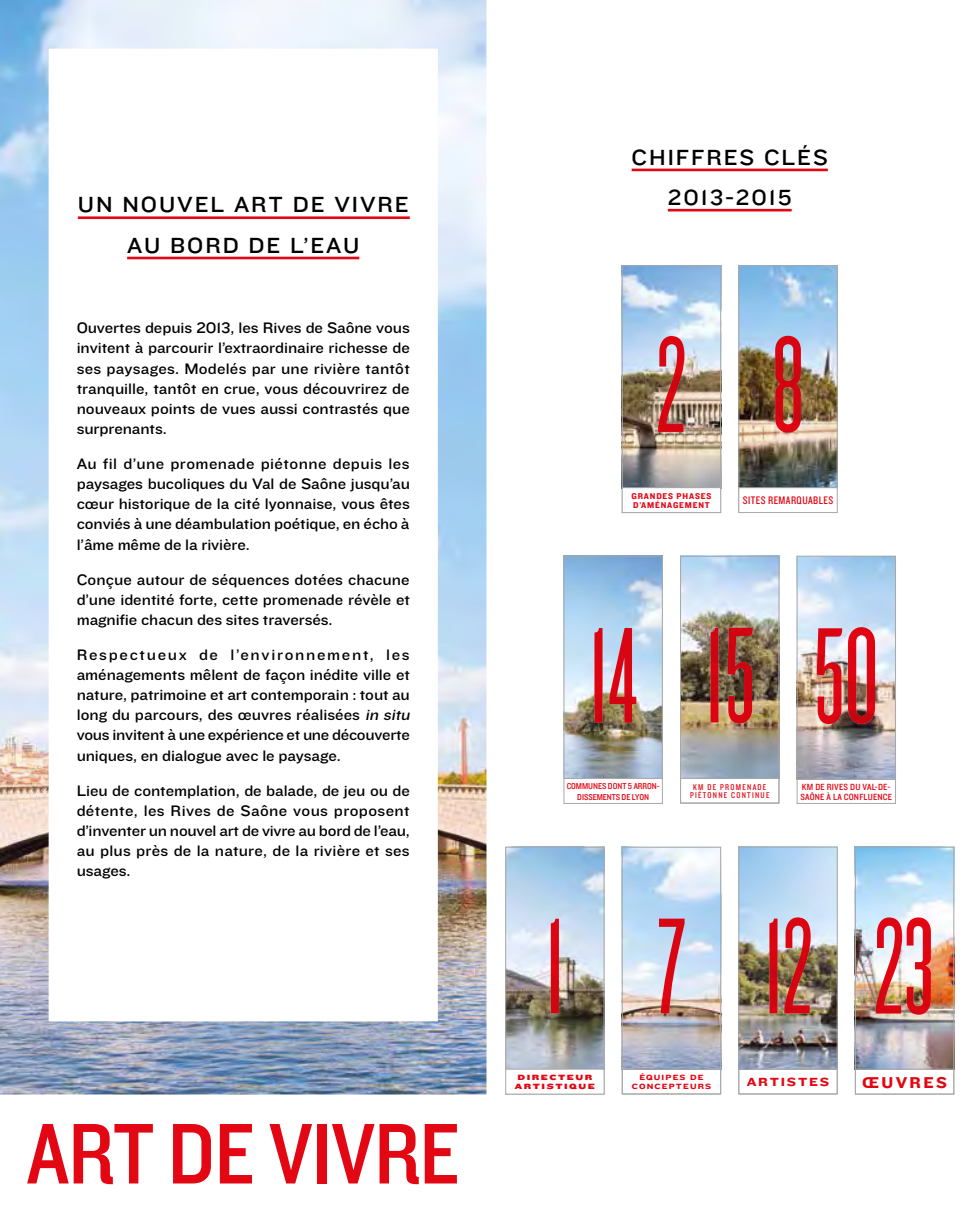
<style>
.page{position:relative;width:973px;height:1216px;background:#fff}
.page>*{position:absolute;margin:0;border:0;box-sizing:border-box;transform-origin:0 0}
.t1{font:142.45px "Knockout HTF26 Junior Flyweight";color:#e30613}
.t2{font:142.28px "Knockout HTF26 Junior Flyweight";color:#e30613}
.t3{font:89.25px "Knockout HTF30 Junior Welterwt";letter-spacing:-.015em;color:#e30613}
.t4{font:22.75px/40.2px "Knockout HTF32 Junior Cruiserwt";letter-spacing:.085em;color:#000;text-align:center}
.t5{font:16.28px "Knockout HTF52 Cruiserweight";letter-spacing:.145em;color:#e30613}
.t6{font:15.75px/20.1px "Knockout HTF32 Junior Cruiserwt";letter-spacing:-.005em;color:#000;text-align:justify}
.t7{font:12.25px "Knockout HTF53 Heviweight";letter-spacing:.145em;color:#e30613}
.t8{font:11.38px "Knockout HTF29 Junior Liteweight";letter-spacing:.035em;color:#e30613}
.t9{font:9.28px/9.5px "Knockout HTF30 Junior Welterwt";letter-spacing:.02em;color:#e30613}
.t10{font:8.92px/10.8px "Knockout HTF30 Junior Welterwt";letter-spacing:-.005em;color:#e30613;text-align:center}
.t11{font:8.75px/8.8px "Knockout HTF29 Junior Liteweight";letter-spacing:.145em;color:#e30613;text-align:center}
.t12{font:8.75px/8.8px "Knockout HTF51 Middleweight";letter-spacing:.095em;color:#e30613}
.t13{font:7.88px/8.8px "Knockout HTF53 Heviweight";letter-spacing:.145em;color:#e30613;text-align:center}
.t14{font:7.88px/8.8px "Knockout HTF74 Full Sumo";letter-spacing:.195em;color:#e30613;text-align:center}
.s1{font-style:italic}
.s2{font-size:142.1px}
.s3{font-size:142.62px}
</style>
<div class="page">
<img style="left:740px;top:267px;width:95px;height:220px">
<div style="left:738px;top:265px;width:99px;height:247px;border:1px solid #a8a8a7"></div>
<div style="left:738px;top:487px;width:99px;height:25px;background:#fff"></div>
<div style="left:738px;top:487px;width:99px;height:26px;border:1px solid #a8a8a7"></div>
<img style="left:623px;top:267px;width:96px;height:220px">
<div style="left:621px;top:265px;width:100px;height:248px;border:1px solid #a8a8a7"></div>
<div style="left:621px;top:487px;width:100px;height:26px;border:1px solid #a8a8a7"></div>
<img style="left:856px;top:848px;width:96px;height:220px">
<div style="left:854px;top:846px;width:100px;height:248px;border:1px solid #a8a8a7"></div>
<div style="left:854px;top:1068px;width:100px;height:26px;border:1px solid #a8a8a7"></div>
<img style="left:740px;top:848px;width:95px;height:220px">
<div style="left:738px;top:846px;width:99px;height:248px;border:1px solid #a8a8a7"></div>
<div style="left:738px;top:1068px;width:99px;height:26px;border:1px solid #a8a8a7"></div>
<img style="left:623px;top:848px;width:96px;height:220px">
<div style="left:621px;top:846px;width:100px;height:248px;border:1px solid #a8a8a7"></div>
<div style="left:621px;top:1068px;width:100px;height:26px;border:1px solid #a8a8a7"></div>
<img style="left:507px;top:848px;width:95px;height:220px">
<div style="left:505px;top:846px;width:99px;height:248px;border:1px solid #a8a8a7"></div>
<div style="left:505px;top:1068px;width:99px;height:26px;border:1px solid #a8a8a7"></div>
<hr style="left:631px;top:169px;width:196px;height:2px;background:#e30613">
<hr style="left:667px;top:209px;width:124px;height:2px;background:#e30613">
<img style="left:682px;top:558px;width:95px;height:219px">
<div style="left:680px;top:556px;width:99px;height:247px;border:1px solid #a8a8a7"></div>
<div style="left:680px;top:777px;width:99px;height:26px;border:1px solid #a8a8a7"></div>
<img style="left:798px;top:557px;width:95px;height:222px">
<div style="left:796px;top:555px;width:99px;height:248px;border:1px solid #a8a8a7"></div>
<hr style="left:796px;top:779px;width:99px;height:1px;background:#a8a8a7">
<img style="left:565px;top:557px;width:95px;height:221px">
<div style="left:563px;top:555px;width:99px;height:248px;border:1px solid #a8a8a7"></div>
<hr style="left:563px;top:778px;width:99px;height:1px;background:#a8a8a7">
<img style="left:0;top:0;width:486px;height:1094px">
<h3 class="t4" style="left:78px;top:185px;width:332px">UN NOUVEL ART DE VIVRE<br>AU BORD DE L’EAU</h3>
<p class="t6" style="left:77px;top:318px;width:335px">Ouvertes depuis 2013, les Rives de Saône vous invitent à parcourir l’extraordinaire richesse de ses paysages. Modelés par une rivière tantôt tranquille, tantôt en crue, vous découvrirez de nouveaux points de vues aussi contrastés que surprenants.</p>
<p class="t6" style="left:77px;top:454px;width:335px">Au fil d’une promenade piétonne depuis les paysages bucoliques du Val de Saône jusqu’au cœur historique de la cité lyonnaise, vous êtes conviés à une déambulation poétique, en écho à l’âme même de la rivière.</p>
<p class="t6" style="left:77px;top:569px;width:335px">Conçue autour de séquences dotées chacune d’une identité forte, cette promenade révèle et magnifie chacun des sites traversés.</p>
<p class="t6" style="left:77px;top:645px;width:337px;text-align:left">Respectueux de l’environnement, les aménagements mêlent de façon inédite ville et nature, patrimoine et art contemporain : tout au long du parcours, des œuvres réalisées <span class="s1">in situ </span>vous invitent à une expérience et une découverte uniques, en dialogue avec le paysage.</p>
<p class="t6" style="left:77px;top:780px;width:334px">Lieu de contemplation, de balade, de jeu ou de détente, les Rives de Saône vous proposent d’inventer un nouvel art de vivre au bord de l’eau, au plus près de la nature, de la rivière et ses usages.</p>
<h3 class="t3" style="left:26px;top:1107px;width:435px">ART DE VIVRE</h3>
<h3 class="t4" style="left:631px;top:137px;width:198px">CHIFFRES CLÉS<br>2013-2015</h3>
<h2 class="t2" style="left:656px;top:315px;width:31px">2</h2>
<p class="t12" style="left:631px;top:492px;width:81px">GRANDES PHASES<br>D’AMÉNAGEMENT</p>
<h2 class="t2" style="left:771px;top:315px;width:35px">8</h2>
<p class="t8" style="left:742px;top:494px;width:92px">SITES REMARQUABLES</p>
<h2 class="t2" style="left:588px;top:606px;width:50px">14</h2>
<p class="t10" style="left:566px;top:780px;width:94px">COMMUNES DONT 5 ARRON-<br>DISSEMENTS DE LYON</p>
<h2 class="t2" style="left:704px;top:605px;width:176px">15 <span class="s2">50</span></h2>
<p class="t11" style="left:690px;top:782px;width:81px">KM DE PROMENADE<br>PIÉTONNE CONTINUE</p>
<p class="t9" style="left:800px;top:782px;width:93px">KM DE RIVES DU VAL-DE-<br>SAÔNE À LA CONFLUENCE</p>
<h2 class="t2" style="left:545px;top:896px;width:21px">1</h2>
<h2 class="t2" style="left:657px;top:896px;width:30px">7</h2>
<h1 class="t1" style="left:763px;top:896px;width:172px">12 <span class="s3">23</span></h1>
<p class="t14" style="left:515px;top:1073px;width:81px">DIRECTEUR<br>ARTISTIQUE</p>
<p class="t13" style="left:631px;top:1073px;width:81px">ÉQUIPES DE<br>CONCEPTEURS</p>
<p class="t7" style="left:746px;top:1075px;width:84px">ARTISTES</p>
<p class="t5" style="left:861px;top:1073px;width:86px">ŒUVRES</p>
</div>
